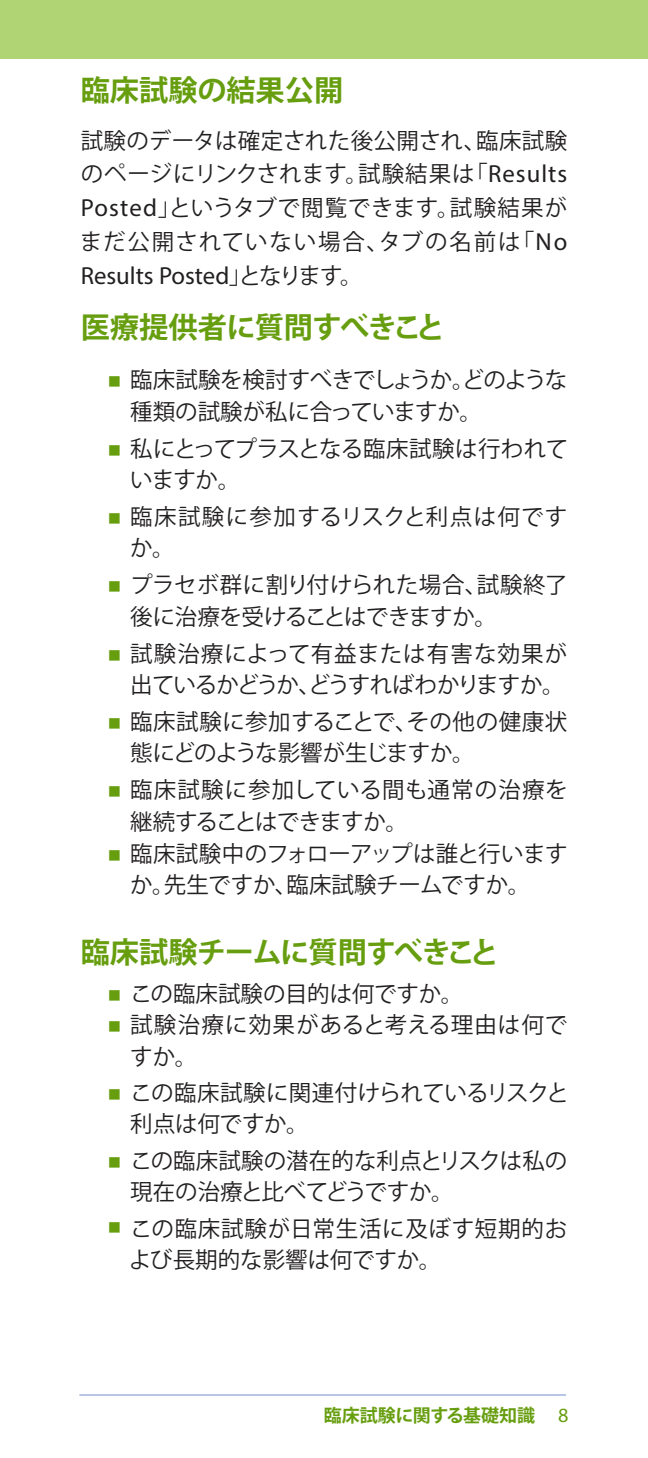
<style>
.page{position:relative;width:648px;height:1458px;background:#fff}
.page>*{position:absolute;margin:0;border:0;box-sizing:border-box;transform-origin:0 0}
.t1{font:700 29.25px "Koz Go Pro";letter-spacing:-.015em;color:#679e0f}
.t2{font:700 29.25px "Koz Go Pro";letter-spacing:-.035em;color:#679e0f}
.t3{font:24.75px "Myriad Pro";color:#221f1f}
.t4{font:22.5px/31.5px "Koz Go Pro";color:#221f1f}
.t5{font:22.5px/31.5px "Koz Go Pro";letter-spacing:-.025em;color:#221f1f}
.t6{font:22.5px/31.5px "Koz Go Pro";letter-spacing:.045em;color:#221f1f}
.t7{font:22.5px/31.5px "Koz Go Pro";letter-spacing:.065em;color:#221f1f}
.t8{font:700 18px "Koz Go Pro";color:#679e0f}
.s1{font-family:"Myriad Pro";font-size:24.75px}
.s2{font-family:"Koz Go Pro";font-size:22.5px}
.s3{color:#679e0f}
.s4{font-family:"Myriad Pro";font-weight:400;font-size:20.25px}
</style>
<div class="page">
<div style="left:0;top:0;width:648px;height:58px;background:#b0d474"></div>
<hr style="left:79px;top:1394px;width:487px;height:2px;background:#7e9bd0">
<h1 class="t1" style="left:81px;top:72px;width:264px">臨床試験の結果公開</h1>
<p class="t4" style="left:80px;top:124px;width:489px;line-height:33.8px;text-align:justify">試験のデータは確定された後公開され、臨床試験のページにリンクされます。試験結果は「<span class="s1">Results Posted</span>」というタブで閲覧できます。試験結果がまだ公開されていない場合、タブの名前は「<span class="s1">No</span></p>
<p class="t3" style="left:81px;top:266px;width:283px">Results Posted<span class="s2">」となります。</span></p>
<h1 class="t1" style="left:81px;top:308px;width:366px">医療提供者に質問すべきこと</h1>
<p class="t4" style="left:130px;top:365px;width:439px;text-indent:-22px"><span class="s3">■</span> 臨床試験を検討すべきでしょうか。どのような種類の試験が私に合っていますか。</p>
<p class="t5" style="left:130px;top:433px;width:440px;text-indent:-22px"><span class="s3">■</span> 私にとってプラスとなる臨床試験は行われていますか。</p>
<p class="t7" style="left:130px;top:502px;width:439px;text-indent:-22px"><span class="s3">■</span> 臨床試験に参加するリスクと利点は何ですか。</p>
<p class="t4" style="left:130px;top:570px;width:439px;text-indent:-22px"><span class="s3">■</span> プラセボ群に割り付けられた場合、試験終了後に治療を受けることはできますか。</p>
<p class="t4" style="left:108px;top:638px;width:461px;text-align:right"><span class="s3">■</span> 試験治療によって有益または有害な効果が出ているかどうか、どうすればわかりますか。</p>
<p class="t4" style="left:130px;top:707px;width:439px;text-indent:-22px"><span class="s3">■</span> 臨床試験に参加することで、その他の健康状態にどのような影響が生じますか。</p>
<p class="t4" style="left:130px;top:775px;width:439px;text-indent:-22px"><span class="s3">■</span> 臨床試験に参加している間も通常の治療を継続することはできますか。</p>
<p class="t4" style="left:130px;top:838px;width:439px;text-indent:-22px"><span class="s3">■</span> 臨床試験中のフォローアップは誰と行いますか。先生ですか、臨床試験チームですか。</p>
<h1 class="t2" style="left:81px;top:934px;width:420px">臨床試験チームに質問すべきこと</h1>
<p class="t4" style="left:108px;top:978px;width:357px"><span class="s3">■</span> この臨床試験の目的は何ですか。</p>
<p class="t6" style="left:130px;top:1010px;width:439px;text-indent:-22px"><span class="s3">■</span> 試験治療に効果があると考える理由は何ですか。</p>
<p class="t4" style="left:130px;top:1078px;width:440px;text-indent:-22px"><span class="s3">■</span> この臨床試験に関連付けられているリスクと利点は何ですか。</p>
<p class="t4" style="left:130px;top:1145px;width:439px;text-indent:-22px"><span class="s3">■</span> この臨床試験の潜在的な利点とリスクは私の現在の治療と比べてどうですか。</p>
<p class="t4" style="left:129px;top:1213px;width:440px;text-indent:-21px"><span class="s3">■</span> この臨床試験が日常生活に及ぼす短期的および長期的な影響は何ですか。</p>
<p class="t8" style="left:324px;top:1404px;width:246px">臨床試験に関する基礎知識 <span class="s4">8</span></p>
</div>
